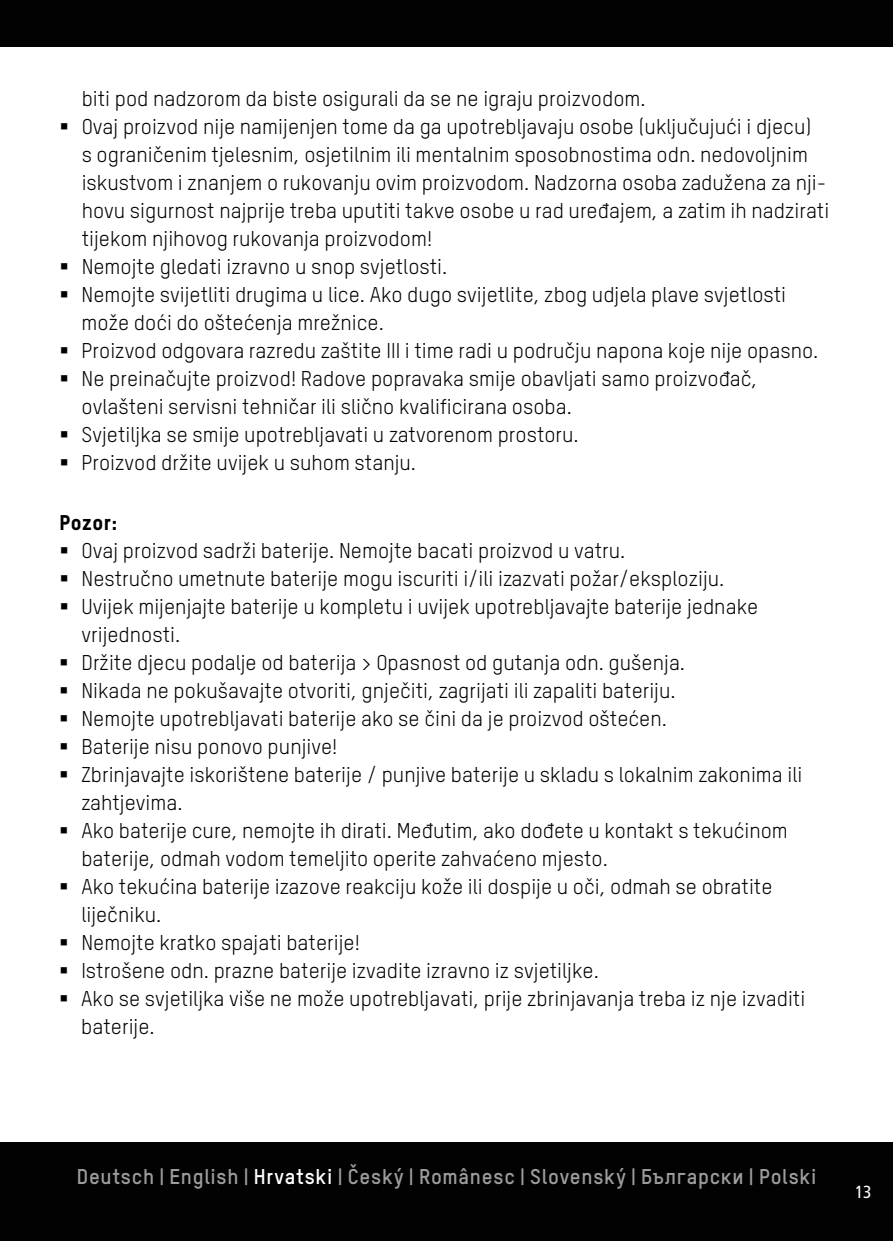
<style>
.page{position:relative;width:893px;height:1241px;background:#fff}
.page>*{position:absolute;margin:0;border:0;box-sizing:border-box;transform-origin:0 0}
.t1{font:21px/28px "TSTARPRO";color:#000}
.t2{font:700 21px "TSTARPRO";letter-spacing:.035em;color:#9d9d9c}
.t3{font:800 21px "TSTARPRO";letter-spacing:.035em;color:#000}
.t4{font:condensed 17.5px "Frutiger LT Std";color:#fff}
.s1{color:#fff}
</style>
<div class="page">
<div style="left:0;top:1142px;width:893px;height:98px;background:#020203"></div>
<div style="left:0;top:0;width:893px;height:47px;background:#020203"></div>
<p class="t1" style="left:82px;top:83px;width:565px">biti pod nadzorom da biste osigurali da se ne igraju proizvodom.</p>
<p class="t1" style="left:82px;top:111px;width:749px;text-indent:-22px">▪ Ovaj proizvod nije namijenjen tome da ga upotrebljavaju osobe (uključujući i djecu)<br>s ograničenim tjelesnim, osjetilnim ili mentalnim sposobnostima odn. nedovoljnim iskustvom i znanjem o rukovanju ovim proizvodom. Nadzorna osoba zadužena za nji&shy;hovu sigurnost najprije treba uputiti takve osobe u rad uređajem, a zatim ih nadzirati tijekom njihovog rukovanja proizvodom!</p>
<p class="t1" style="left:59px;top:251px;width:389px">▪ Nemojte gledati izravno u snop svjetlosti.</p>
<p class="t1" style="left:82px;top:279px;width:706px;text-indent:-22px">▪ Nemojte svijetliti drugima u lice. Ako dugo svijetlite, zbog udjela plave svjetlosti može doći do oštećenja mrežnice.</p>
<p class="t1" style="left:59px;top:335px;width:760px">▪ Proizvod odgovara razredu zaštite III i time radi u području napona koje nije opasno.</p>
<p class="t1" style="left:82px;top:363px;width:677px;text-indent:-22px">▪ Ne preinačujte proizvod! Radove popravaka smije obavljati samo proizvođač, ovlašteni servisni tehničar ili slično kvalificirana osoba.</p>
<p class="t1" style="left:59px;top:419px;width:521px">▪ Svjetiljka se smije upotrebljavati u zatvorenom prostoru.</p>
<p class="t1" style="left:59px;top:447px;width:358px">▪ Proizvod držite uvijek u suhom stanju.</p>
<p class="t3" style="left:59px;top:508px;width:59px">Pozor:</p>
<p class="t1" style="left:59px;top:535px;width:567px">▪ Ovaj proizvod sadrži baterije. Nemojte bacati proizvod u vatru.</p>
<p class="t1" style="left:59px;top:563px;width:667px">▪ Nestručno umetnute baterije mogu iscuriti i/ili izazvati požar/eksploziju.</p>
<p class="t1" style="left:82px;top:591px;width:678px;text-indent:-22px">▪ Uvijek mijenjajte baterije u kompletu i uvijek upotrebljavajte baterije jednake vrijednosti.</p>
<p class="t1" style="left:59px;top:647px;width:627px">▪ Držite djecu podalje od baterija &gt; Opasnost od gutanja odn. gušenja.</p>
<p class="t1" style="left:59px;top:675px;width:618px">▪ Nikada ne pokušavajte otvoriti, gnječiti, zagrijati ili zapaliti bateriju.</p>
<p class="t1" style="left:59px;top:703px;width:609px">▪ Nemojte upotrebljavati baterije ako se čini da je proizvod oštećen.</p>
<p class="t1" style="left:59px;top:731px;width:280px">▪ Baterije nisu ponovo punjive!</p>
<p class="t1" style="left:81px;top:759px;width:722px;text-indent:-22px">▪ Zbrinjavajte iskorištene baterije / punjive baterije u skladu s lokalnim zakonima ili zahtjevima.</p>
<p class="t1" style="left:81px;top:815px;width:708px;text-indent:-22px">▪ Ako baterije cure, nemojte ih dirati. Međutim, ako dođete u kontakt s tekućinom baterije, odmah vodom temeljito operite zahvaćeno mjesto.</p>
<p class="t1" style="left:81px;top:871px;width:693px;text-indent:-22px">▪ Ako tekućina baterije izazove reakciju kože ili dospije u oči, odmah se obratite liječniku.</p>
<p class="t1" style="left:59px;top:927px;width:302px">▪ Nemojte kratko spajati baterije!</p>
<p class="t1" style="left:59px;top:955px;width:541px">▪ Istrošene odn. prazne baterije izvadite izravno iz svjetiljke.</p>
<p class="t1" style="left:81px;top:983px;width:725px;text-indent:-22px">▪ Ako se svjetiljka više ne može upotrebljavati, prije zbrinjavanja treba iz nje izvaditi baterije.</p>
<p class="t2" style="left:77px;top:1161px;width:741px">Deutsch | English | <span class="s1">Hrvatski</span> | Český | Românesc | Slovenský | Български | Polski</p>
<p class="t4" style="left:855px;top:1181px;width:18px">13</p>
</div>
